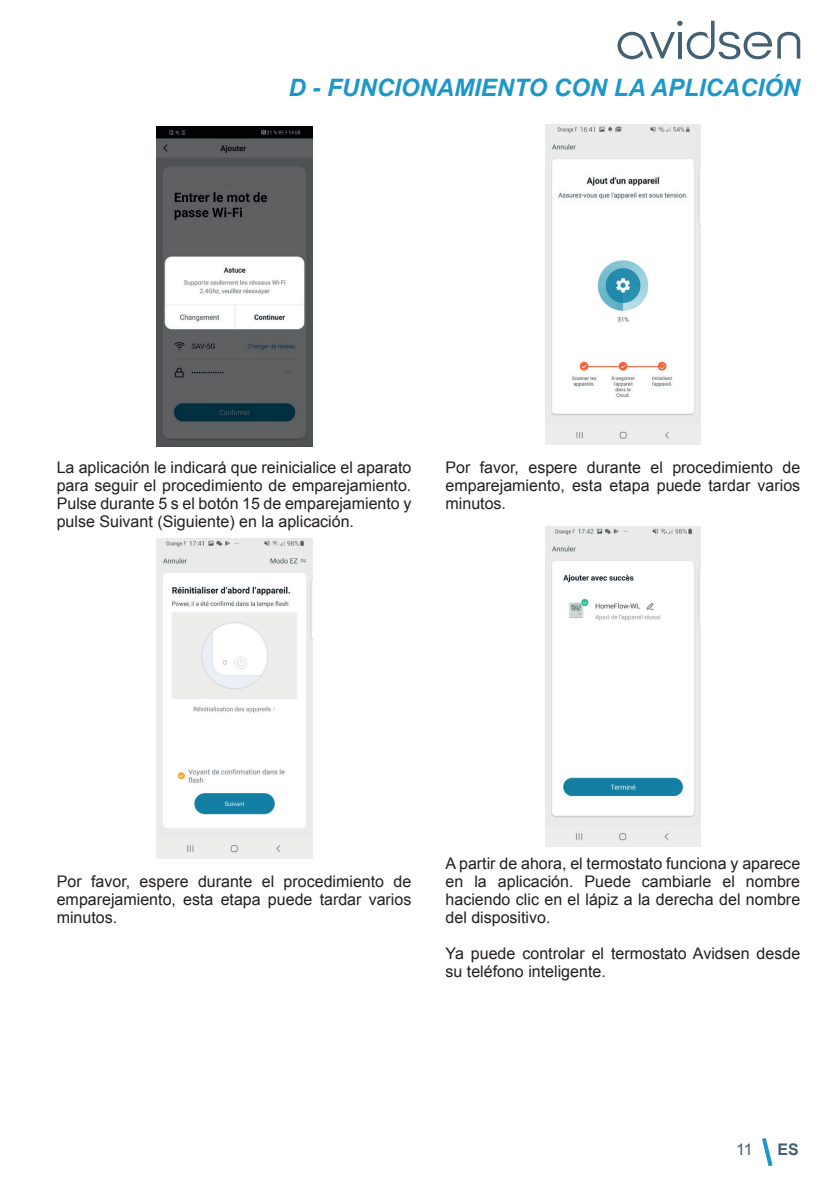
<style>
.page{position:relative;width:840px;height:1191px;background:#fff}
.page>*{position:absolute;margin:0;border:0;box-sizing:border-box;transform-origin:0 0}
.t1{font:italic 700 24px "Arial";color:#1d96c9}
.t2{font:16px/18px "Arial";color:#231f20;text-align:justify}
.t3{font:16px "Arial";color:#436171}
.t4{font:700 16px "Arial";color:#436171}
</style>
<div class="page">
<svg style="left:762px;top:1138px;width:11px;height:29px"></svg>
<svg style="left:617px;top:21px;width:182px;height:38px"></svg>
<img style="left:156px;top:126px;width:156px;height:320px">
<img style="left:156px;top:538px;width:156px;height:320px">
<img style="left:545px;top:124px;width:155px;height:320px">
<img style="left:545px;top:527px;width:155px;height:320px">
<h1 class="t1" style="left:288px;top:72px;width:513px">D - FUNCIONAMIENTO CON LA APLICACIÓN</h1>
<p class="t2" style="left:57px;top:458px;width:356px">La aplicación le indicará que reinicialice el aparato para seguir el procedimiento de emparejamiento.<br>Pulse durante 5 s el botón 15 de emparejamiento y pulse Suivant (Siguiente) en la aplicación.</p>
<p class="t2" style="left:445px;top:458px;width:356px">Por favor, espere durante el procedimiento de emparejamiento, esta etapa puede tardar varios minutos.</p>
<p class="t2" style="left:57px;top:872px;width:356px">Por favor, espere durante el procedimiento de emparejamiento, esta etapa puede tardar varios minutos.</p>
<p class="t2" style="left:445px;top:854px;width:356px">A partir de ahora, el termostato funciona y aparece en la aplicación. Puede cambiarle el nombre haciendo clic en el lápiz a la derecha del nombre del dispositivo.</p>
<p class="t2" style="left:445px;top:944px;width:356px">Ya puede controlar el termostato Avidsen desde su teléfono inteligente.</p>
<p class="t3" style="left:735px;top:1139px;width:18px">11</p>
<p class="t4" style="left:777px;top:1139px;width:23px">ES</p>
</div>
